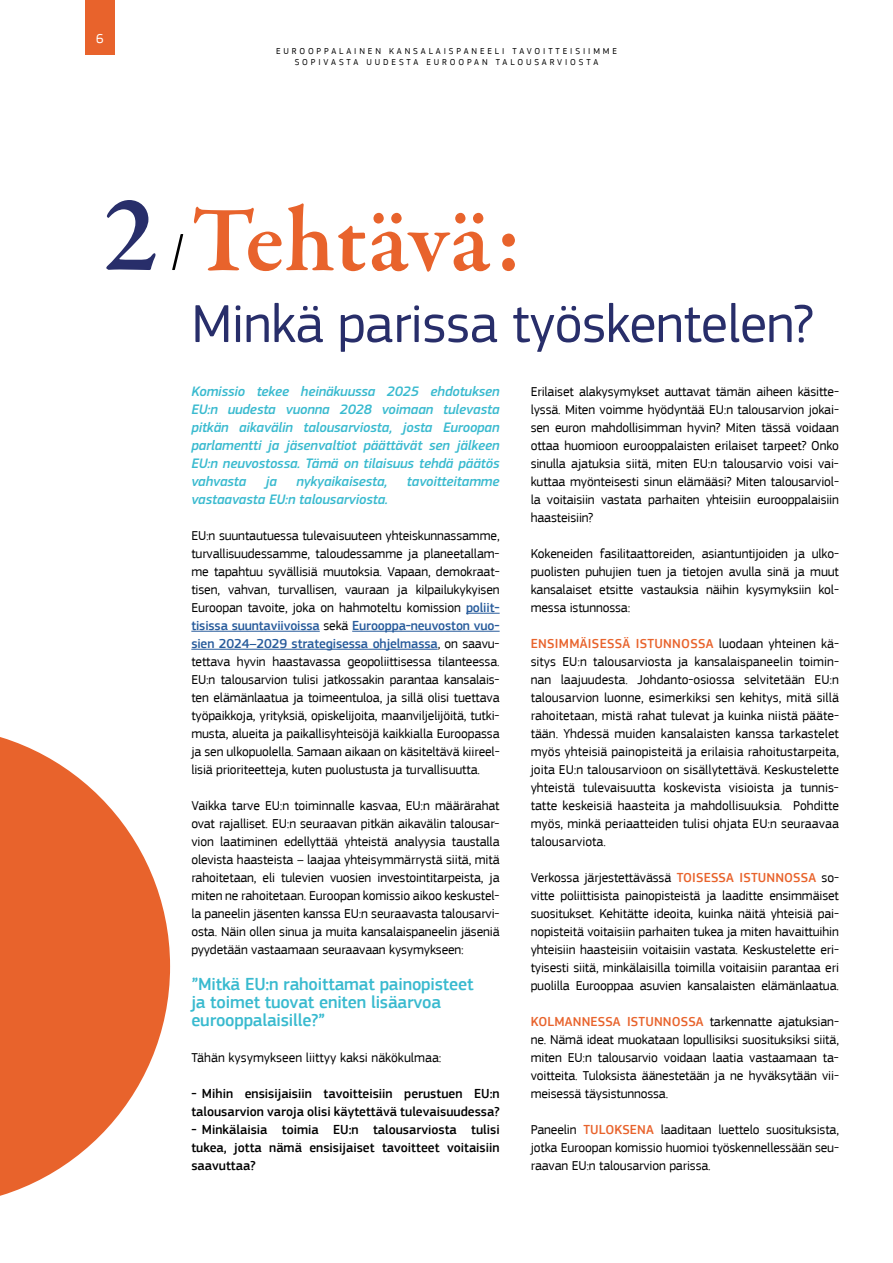
<style>
.page{position:relative;width:893px;height:1263px;background:#fff}
.page>*{position:absolute;margin:0;border:0;box-sizing:border-box;transform-origin:0 0}
.t1{font:600 94.5px "Garamond Premr Pro";letter-spacing:.01em;color:#e8632c}
.t2{font:55.5px "EC Square Sans Pro";letter-spacing:-.01em;color:#282e6a}
.t3{font:500 18px/18px "EC Square Sans Pro";letter-spacing:-.01em;color:#39bacf}
.t4{font:italic 500 14.25px/18px "EC Square Sans Pro";letter-spacing:-.01em;color:#39bacf;text-align:justify}
.t5{font:13.5px/18px "EC Square Sans Pro";letter-spacing:-.01em;color:#000;text-align:justify}
.t6{font:500 13.5px/18px "EC Square Sans Pro";color:#000}
.t7{font:13.5px "EC Square Sans Pro";color:#fff}
.t8{font:9px/10.8px "EC Square Sans Pro";letter-spacing:.32em;color:#000;text-align:center}
.s1{font-weight:500;color:#e8632c}
.s2{font-weight:500;color:#275b9b}
</style>
<div class="page">
<div style="left:85px;top:0;width:30px;height:54px;background:#e8632c"></div>
<hr style="left:466px;top:613px;width:34px;height:1px;background:#275b9b">
<hr style="left:191px;top:631px;width:129px;height:1px;background:#275b9b">
<hr style="left:352px;top:631px;width:148px;height:1px;background:#275b9b">
<hr style="left:191px;top:649px;width:247px;height:1px;background:#275b9b">
<svg style="left:172px;top:234px;width:11px;height:36px"></svg>
<svg style="left:106px;top:200px;width:50px;height:70px"></svg>
<svg style="left:0;top:737px;width:170px;height:459px;fill:#e8632c"></svg>
<p class="t7" style="left:96px;top:30px;width:9px">6</p>
<p class="t8" style="left:276px;top:46px;width:342px">EUROOPPALAINEN KANSALAISPANEELI TAVOITTEISIIMME<br>SOPIVASTA UUDESTA EUROOPAN TALOUSARVIOSTA</p>
<h1 class="t1" style="left:191px;top:183px;width:333px">Tehtävä:</h1>
<h2 class="t2" style="left:191px;top:291px;width:624px">Minkä parissa työskentelen?</h2>
<p class="t5" style="left:531px;top:383px;width:310px">Erilaiset alakysymykset auttavat tämän aiheen käsitte&shy;lyssä. Miten voimme hyödyntää EU:n talousarvion jokai&shy;sen euron mahdollisimman hyvin? Miten tässä voidaan ottaa huomioon eurooppalaisten erilaiset tarpeet? Onko sinulla ajatuksia siitä, miten EU:n talousarvio voisi vai&shy;kuttaa myönteisesti sinun elämääsi? Miten talousarviol&shy;la voitaisiin vastata parhaiten yhteisiin eurooppalaisiin haasteisiin?</p>
<p class="t5" style="left:531px;top:545px;width:310px">Kokeneiden fasilitaattoreiden, asiantuntijoiden ja ulko&shy;puolisten puhujien tuen ja tietojen avulla sinä ja muut kansalaiset etsitte vastauksia näihin kysymyksiin kol&shy;messa istunnossa:</p>
<p class="t5" style="left:531px;top:635px;width:310px"><span class="s1">ENSIMMÄISESSÄ ISTUNNOSSA</span> luodaan yhteinen kä&shy;sitys EU:n talousarviosta ja kansalaispaneelin toimin&shy;nan laajuudesta. Johdanto-osiossa selvitetään EU:n talousarvion luonne, esimerkiksi sen kehitys, mitä sillä rahoitetaan, mistä rahat tulevat ja kuinka niistä pääte&shy;tään. Yhdessä muiden kansalaisten kanssa tarkastelet myös yhteisiä painopisteitä ja erilaisia rahoitustarpeita, joita EU:n talousarvioon on sisällytettävä. Keskustelette yhteistä tulevaisuutta koskevista visioista ja tunnis&shy;tatte keskeisiä haasteita ja mahdollisuuksia. Pohditte myös, minkä periaatteiden tulisi ohjata EU:n seuraavaa talousarviota.</p>
<p class="t5" style="left:531px;top:869px;width:310px">Verkossa järjestettävässä <span class="s1">TOISESSA ISTUNNOSSA</span> so&shy;vitte poliittisista painopisteistä ja laaditte ensimmäiset suositukset. Kehitätte ideoita, kuinka näitä yhteisiä pai&shy;nopisteitä voitaisiin parhaiten tukea ja miten havaittuihin yhteisiin haasteisiin voitaisiin vastata. Keskustelette eri&shy;tyisesti siitä, minkälaisilla toimilla voitaisiin parantaa eri puolilla Eurooppaa asuvien kansalaisten elämänlaatua.</p>
<p class="t5" style="left:531px;top:1013px;width:310px"><span class="s1">KOLMANNESSA ISTUNNOSSA</span> tarkennatte ajatuksian&shy;ne. Nämä ideat muokataan lopullisiksi suosituksiksi siitä, miten EU:n talousarvio voidaan laatia vastaamaan ta&shy;voitteita. Tuloksista äänestetään ja ne hyväksytään vii&shy;meisessä täysistunnossa.</p>
<p class="t5" style="left:531px;top:1121px;width:310px">Paneelin <span class="s1">TULOKSENA</span> laaditaan luettelo suosituksista, jotka Euroopan komissio huomioi työskennellessään seu&shy;raavan EU:n talousarvion parissa.</p>
<p class="t4" style="left:191px;top:383px;width:310px">Komissio tekee heinäkuussa 2025 ehdotuksen EU:n uudesta vuonna 2028 voimaan tulevasta pitkän aikavälin talousarviosta, josta Euroopan parlamentti ja jäsenvaltiot päättävät sen jälkeen EU:n neuvostossa. Tämä on tilaisuus tehdä päätös vahvasta</p>
<p class="t4" style="left:266px;top:473px;width:13px">ja</p>
<p class="t4" style="left:296px;top:473px;width:93px">nykyaikaisesta,</p>
<p class="t4" style="left:407px;top:473px;width:94px">tavoitteitamme</p>
<p class="t4" style="left:191px;top:491px;width:198px">vastaavasta EU:n talousarviosta.</p>
<p class="t5" style="left:191px;top:527px;width:310px">EU:n suuntautuessa tulevaisuuteen yhteiskunnassamme, turvallisuudessamme, taloudessamme ja planeetallam&shy;me tapahtuu syvällisiä muutoksia. Vapaan, demokraat&shy;tisen, vahvan, turvallisen, vauraan ja kilpailukykyisen Euroopan tavoite, joka on hahmoteltu komission <span class="s2">poliit&shy;tisissa suuntaviivoissa</span> sekä <span class="s2">Eurooppa-neuvoston vuo&shy;sien 2024–2029 strategisessa ohjelmassa</span>, on saavu&shy;tettava hyvin haastavassa geopoliittisessa tilanteessa.<br>EU:n talousarvion tulisi jatkossakin parantaa kansalais&shy;ten elämänlaatua ja toimeentuloa, ja sillä olisi tuettava työpaikkoja, yrityksiä, opiskelijoita, maanviljelijöitä, tutki&shy;musta, alueita ja paikallisyhteisöjä kaikkialla Euroopassa ja sen ulkopuolella. Samaan aikaan on käsiteltävä kiireel&shy;lisiä prioriteetteja, kuten puolustusta ja turvallisuutta.</p>
<p class="t5" style="left:191px;top:797px;width:310px">Vaikka tarve EU:n toiminnalle kasvaa, EU:n määrärahat ovat rajalliset. EU:n seuraavan pitkän aikavälin talousar&shy;vion laatiminen edellyttää yhteistä analyysia taustalla olevista haasteista – laajaa yhteisymmärrystä siitä, mitä rahoitetaan, eli tulevien vuosien investointitarpeista, ja miten ne rahoitetaan. Euroopan komissio aikoo keskustel&shy;la paneelin jäsenten kanssa EU:n seuraavasta talousarvi&shy;osta. Näin ollen sinua ja muita kansalaispaneelin jäseniä pyydetään vastaamaan seuraavaan kysymykseen:</p>
<h3 class="t3" style="left:191px;top:975px;width:284px">”Mitkä EU:n rahoittamat painopisteet ja toimet tuovat eniten lisäarvoa eurooppalaisille?”</h3>
<p class="t5" style="left:191px;top:1049px;width:252px">Tähän kysymykseen liittyy kaksi näkökulmaa:</p>
<p class="t6" style="left:191px;top:1085px;width:310px">- Mihin ensisijaisiin tavoitteisiin perustuen EU:n talousarvion varoja olisi käytettävä tulevaisuudessa?</p>
<p class="t6" style="left:191px;top:1121px;width:310px;text-align:justify">- Minkälaisia toimia EU:n talousarviosta tulisi tukea, jotta nämä ensisijaiset tavoitteet voitaisiin saavuttaa?</p>
</div>
